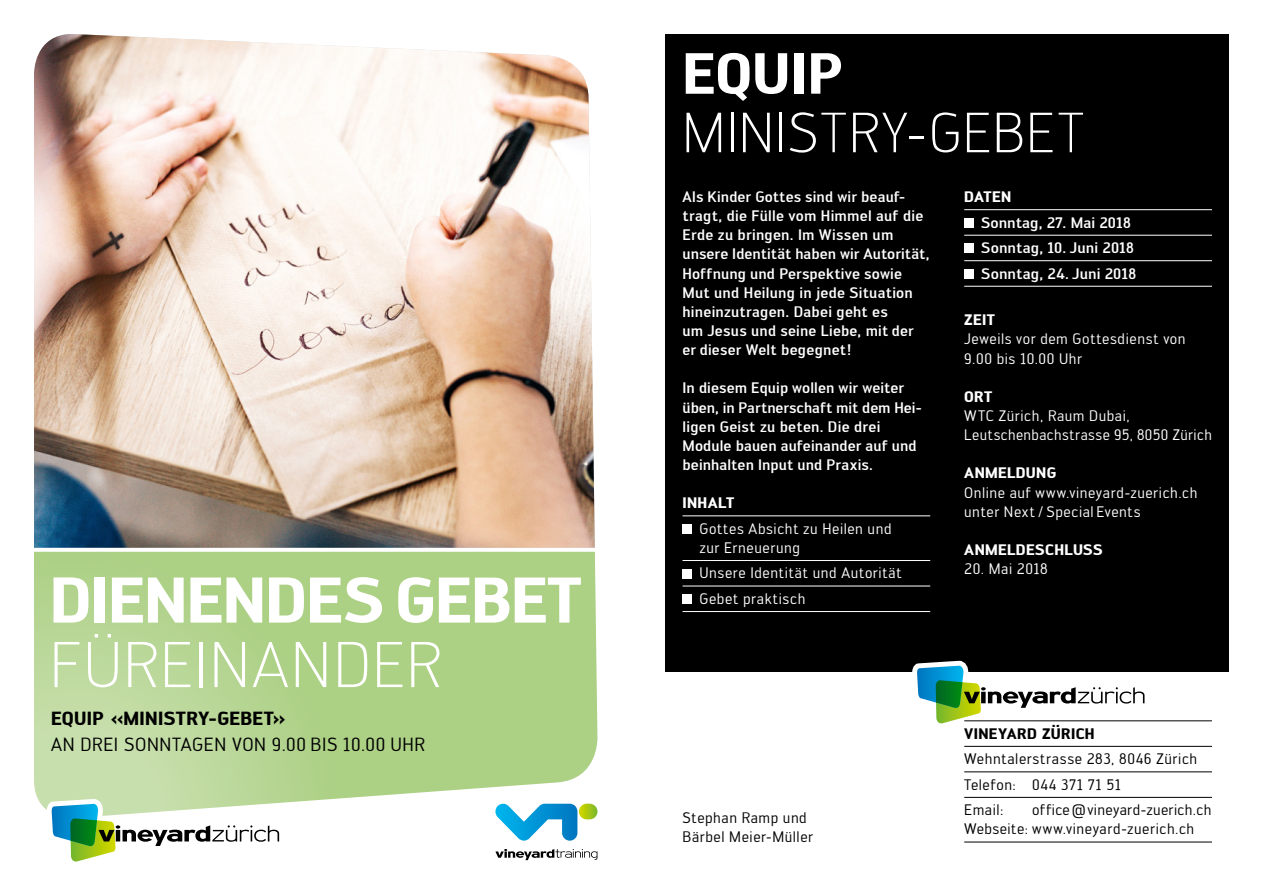
<style>
.page{position:relative;width:1263px;height:893px;background:#fff}
.page>*{position:absolute;margin:0;border:0;box-sizing:border-box;transform-origin:0 0}
.Haupttitel{font:700 63.3px "Engel";letter-spacing:-.005em;color:#fff}
.Haupttitel-2{font:300 63.3px "Engel";letter-spacing:.035em;color:#fff}
.Satz{font:700 57px "Engel";color:#fff}
.Satz-2{font:300 55.5px "Engel";letter-spacing:.03em;color:#fff}
.GRUNDTEXT{font:18.75px/25.5px "Engel";letter-spacing:.03em;color:#000}
.GRUNDTEXT-2{font:500 15px/19.2px "Engel";letter-spacing:.01em;color:#fff}
.GRUNDTEXT-3{font:15px/19.2px "Engel";letter-spacing:.035em;color:#fff}
.GRUNDTEXT_Linien{font:15px/19.2px "Engel";letter-spacing:.035em;color:#000}
.GRUNDTEXT_Linien-2{font:15px/19.2px "Engel";letter-spacing:.035em;color:#fff}
.GRUNDTEXT_Linien-3{font:500 15px "Engel";color:#fff}
.GRUNDTEXT-4{font:15px/19.2px "Engel";letter-spacing:.035em;color:#000}
.GRUNDTEXT-5{font:700 15px "Engel";letter-spacing:.025em;color:#fff}
.GRUNDTEXT_Linien-4{font:700 15px "Engel";letter-spacing:.025em;color:#000}
.GRUNDTEXT_Linien-5{font:700 15px "Engel";letter-spacing:.025em;color:#fff}
.s1{font-weight:700}
</style>
<div class="page">
<svg style="left:34px;top:552px;width:564px;height:269px;background:#b6d593"></svg>
<img style="left:34px;top:34px;width:561px;height:514px">
<svg style="left:42px;top:793px;width:237px;height:69px"></svg>
<div style="left:665px;top:34px;width:564px;height:638px;background:#000"></div>
<svg style="left:495px;top:803px;width:82px;height:38px"></svg>
<svg style="left:579px;top:804px;width:18px;height:15px"></svg>
<svg style="left:495px;top:849px;width:102px;height:11px"></svg>
<svg style="left:912px;top:660px;width:232px;height:64px"></svg>
<hr style="left:964px;top:721px;width:248px;height:1px;background:#000">
<hr style="left:964px;top:746px;width:248px;height:1px;background:#000">
<hr style="left:964px;top:772px;width:248px;height:1px;background:#000">
<hr style="left:964px;top:797px;width:248px;height:1px;background:#000">
<hr style="left:964px;top:842px;width:248px;height:1px;background:#000">
<hr style="left:682px;top:516px;width:248px;height:1px;background:#fff">
<hr style="left:682px;top:560px;width:248px;height:1px;background:#fff">
<hr style="left:682px;top:586px;width:248px;height:1px;background:#fff">
<hr style="left:682px;top:611px;width:248px;height:1px;background:#fff">
<div style="left:682px;top:524px;width:10px;height:9px;background:#fff"></div>
<div style="left:682px;top:569px;width:10px;height:9px;background:#fff"></div>
<div style="left:682px;top:594px;width:10px;height:10px;background:#fff"></div>
<hr style="left:964px;top:209px;width:248px;height:1px;background:#fff">
<hr style="left:964px;top:235px;width:248px;height:1px;background:#fff">
<hr style="left:964px;top:260px;width:248px;height:1px;background:#fff">
<hr style="left:964px;top:286px;width:248px;height:1px;background:#fff">
<div style="left:964px;top:218px;width:9px;height:9px;background:#fff"></div>
<div style="left:964px;top:244px;width:9px;height:9px;background:#fff"></div>
<div style="left:964px;top:269px;width:9px;height:9px;background:#fff"></div>
<p class="Haupttitel" style="left:50px;top:562px;width:533px">DIENENDES GEBET</p>
<p class="Haupttitel-2" style="left:50px;top:628px;width:393px">FÜREINANDER</p>
<p class="GRUNDTEXT" style="left:51px;top:706px;width:375px"><span class="s1">EQUIP «MINISTRY-GEBET»<br></span>AN DREI SONNTAGEN VON 9.00 BIS 10.00 UHR</p>
<p class="Satz" style="left:682px;top:39px;width:161px">EQUIP</p>
<p class="Satz-2" style="left:682px;top:101px;width:403px">MINISTRY-GEBET</p>
<p class="GRUNDTEXT-2" style="left:682px;top:187px;width:248px">Als Kinder Gottes sind wir beauf&shy;tragt, die Fülle vom Himmel auf die<br>Erde zu bringen. Im Wissen um unsere Identität haben wir Autorität,<br>Hoffnung und Perspektive sowie<br>Mut und Heilung in jede Situation hineinzutragen. Dabei geht es<br>um Jesus und seine Liebe, mit der er dieser Welt begegnet!</p>
<p class="GRUNDTEXT-2" style="left:682px;top:378px;width:241px">In diesem Equip wollen wir weiter üben, in Partnerschaft mit dem Hei&shy;ligen Geist zu beten. Die drei<br>Module bauen aufeinander auf und beinhalten Input und Praxis.</p>
<p class="GRUNDTEXT_Linien-5" style="left:682px;top:494px;width:53px">INHALT</p>
<p class="GRUNDTEXT_Linien-2" style="left:699px;top:519px;width:194px">Gottes Absicht zu Heilen und zur Erneuerung</p>
<p class="GRUNDTEXT_Linien-2" style="left:699px;top:563px;width:204px">Unsere Identität und Autorität</p>
<p class="GRUNDTEXT_Linien-2" style="left:699px;top:589px;width:107px">Gebet praktisch</p>
<p class="GRUNDTEXT_Linien-5" style="left:964px;top:188px;width:49px">DATEN</p>
<p class="GRUNDTEXT_Linien-3" style="left:981px;top:213px;width:151px">Sonntag, 27. Mai 2018</p>
<p class="GRUNDTEXT_Linien-3" style="left:981px;top:239px;width:154px">Sonntag, 10. Juni 2018</p>
<p class="GRUNDTEXT_Linien-3" style="left:981px;top:265px;width:156px">Sonntag, 24. Juni 2018</p>
<p class="GRUNDTEXT-5" style="left:964px;top:311px;width:32px">ZEIT</p>
<p class="GRUNDTEXT-3" style="left:964px;top:330px;width:223px">Jeweils vor dem Gottesdienst von<br>9.00 bis 10.00 Uhr</p>
<p class="GRUNDTEXT-5" style="left:964px;top:388px;width:30px">ORT</p>
<p class="GRUNDTEXT-3" style="left:964px;top:406px;width:249px">WTC Zürich, Raum Dubai,<br>Leutschenbachstrasse 95, 8050 Zürich</p>
<p class="GRUNDTEXT-5" style="left:964px;top:464px;width:94px">ANMELDUNG</p>
<p class="GRUNDTEXT-3" style="left:964px;top:483px;width:235px">Online auf www.vineyard-zuerich.ch unter Next/ Special Events</p>
<p class="GRUNDTEXT-5" style="left:964px;top:541px;width:140px">ANMELDESCHLUSS</p>
<p class="GRUNDTEXT-3" style="left:964px;top:559px;width:85px">20. Mai 2018</p>
<p class="GRUNDTEXT-4" style="left:682px;top:808px;width:132px">Stephan Ramp und<br>Bärbel Meier-Müller</p>
<p class="GRUNDTEXT_Linien-4" style="left:964px;top:725px;width:132px">VINEYARD ZÜRICH</p>
<p class="GRUNDTEXT_Linien" style="left:964px;top:749px;width:234px">Wehntalerstrasse 283, 8046 Zürich</p>
<p class="GRUNDTEXT_Linien" style="left:964px;top:775px;width:158px">Telefon: 044 371 71 51</p>
<p class="GRUNDTEXT_Linien" style="left:964px;top:800px;width:41px">Email:</p>
<p class="GRUNDTEXT_Linien" style="left:964px;top:800px;width:249px;text-indent:68px">office@vineyard-zuerich.ch<br>Webseite: www.vineyard-zuerich.ch</p>
</div>
